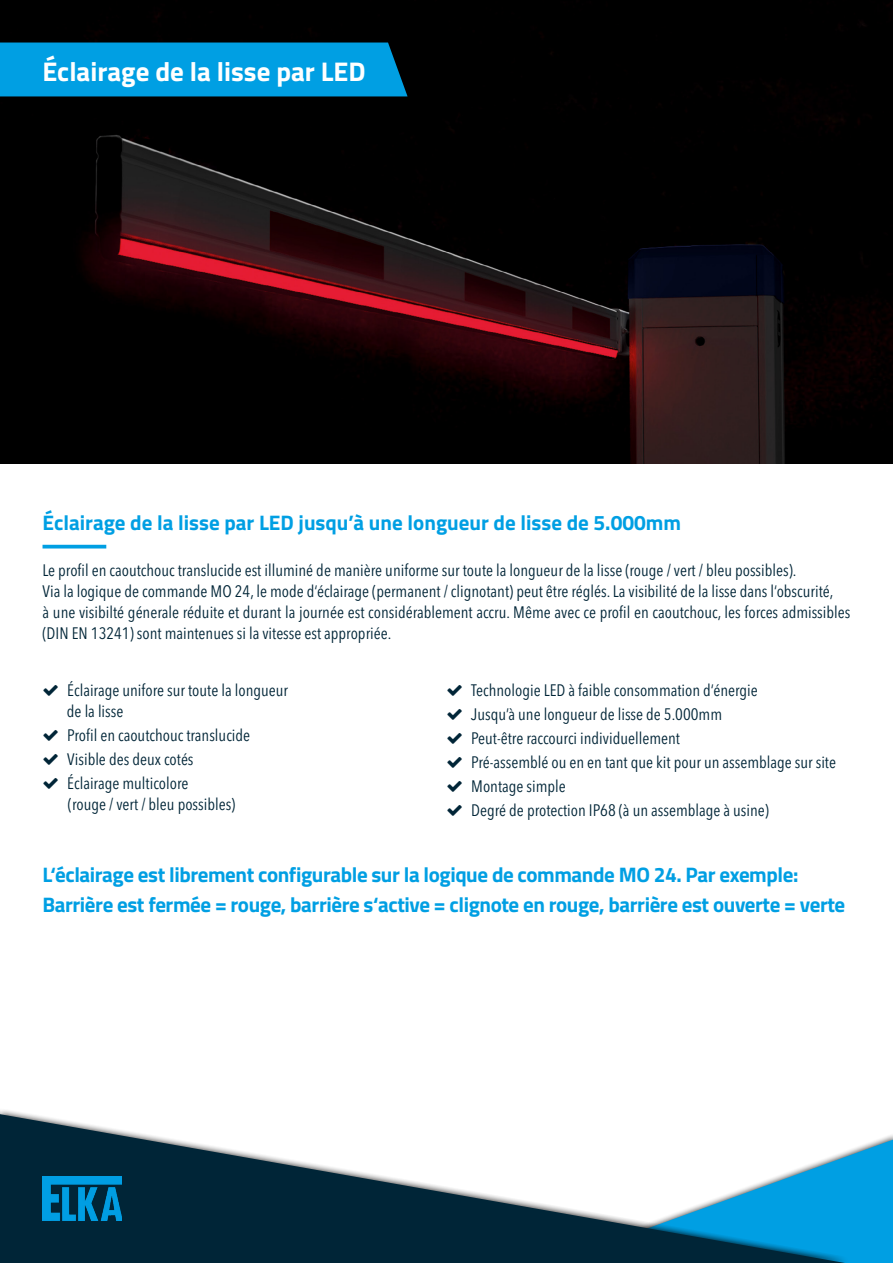
<style>
.page{position:relative;width:893px;height:1263px;background:#fff}
.page>*{position:absolute;margin:0;border:0;box-sizing:border-box;transform-origin:0 0}
.t1{font:700 27px "Titillium Web";color:#fff}
.t2{font:700 21px/30px "Titillium Web";letter-spacing:-.02em;color:#009fe3}
.t3{font:700 21px "Titillium Web";color:#009fe3}
.t4{font:condensed 16.5px/24px "Avenir Next LT Pro";color:#002537}
</style>
<div class="page">
<img style="left:0;top:0;width:893px;height:463px">
<svg style="left:850px;top:1139px;width:43px;height:124px;background:#0fa3e2"></svg>
<svg style="left:0;top:1110px;width:850px;height:153px"></svg>
<svg style="left:0;top:1114px;width:845px;height:149px"></svg>
<img style="left:43px;top:1176px;width:79px;height:44px">
<div style="left:0;top:37px;width:413px;height:65px;background:#000;opacity:.75"></div>
<div style="left:0;top:43px;width:408px;height:53px;background:#009fe3"></div>
<hr style="left:43px;top:545px;width:63px;height:3px;background:#009fe3">
<h1 class="t1" style="left:43px;top:51px;width:325px">Éclairage de la lisse par LED</h1>
<p class="t3" style="left:43px;top:506px;width:640px">Éclairage de la lisse par LED jusqu’à une longueur de lisse de 5.000mm</p>
<p class="t4" style="left:43px;top:560px;width:809px;line-height:21px">Le profil en caoutchouc translucide est illuminé de manière uniforme sur toute la longueur de la lisse (rouge / vert / bleu possibles).<br>Via la logique de commande MO 24, le mode d‘éclairage (permanent / clignotant) peut être réglés. La visibilité de la lisse dans l‘obscurité,<br>à une visibilté génerale réduite et durant la journée est considérablement accru. Même avec ce profil en caoutchouc, les forces admissibles (DIN EN 13241) sont maintenues si la vitesse est appropriée.</p>
<p class="t4" style="left:67px;top:679px;width:223px;line-height:21px">Éclairage unifore sur toute la longueur de la lisse</p>
<p class="t4" style="left:67px;top:723px;width:184px">Profil en caoutchouc translucide<br>Visible des deux cotés<br>Éclairage multicolore</p>
<p class="t4" style="left:68px;top:792px;width:169px">(rouge / vert / bleu possibles)</p>
<p class="t4" style="left:471px;top:678px;width:366px">Technologie LED à faible consommation d‘énergie<br>Jusqu’à une longueur de lisse de 5.000mm<br>Peut-être raccourci individuellement<br>Pré-assemblé ou en en tant que kit pour un assemblage sur site Montage simple<br>Degré de protection IP68 (à un assemblage à usine)</p>
<p class="t2" style="left:43px;top:858px;width:804px">L‘éclairage est librement configurable sur la logique de commande MO 24. Par exemple:<br>Barrière est fermée = rouge, barrière s‘active = clignote en rouge, barrière est ouverte = verte</p>
</div>
